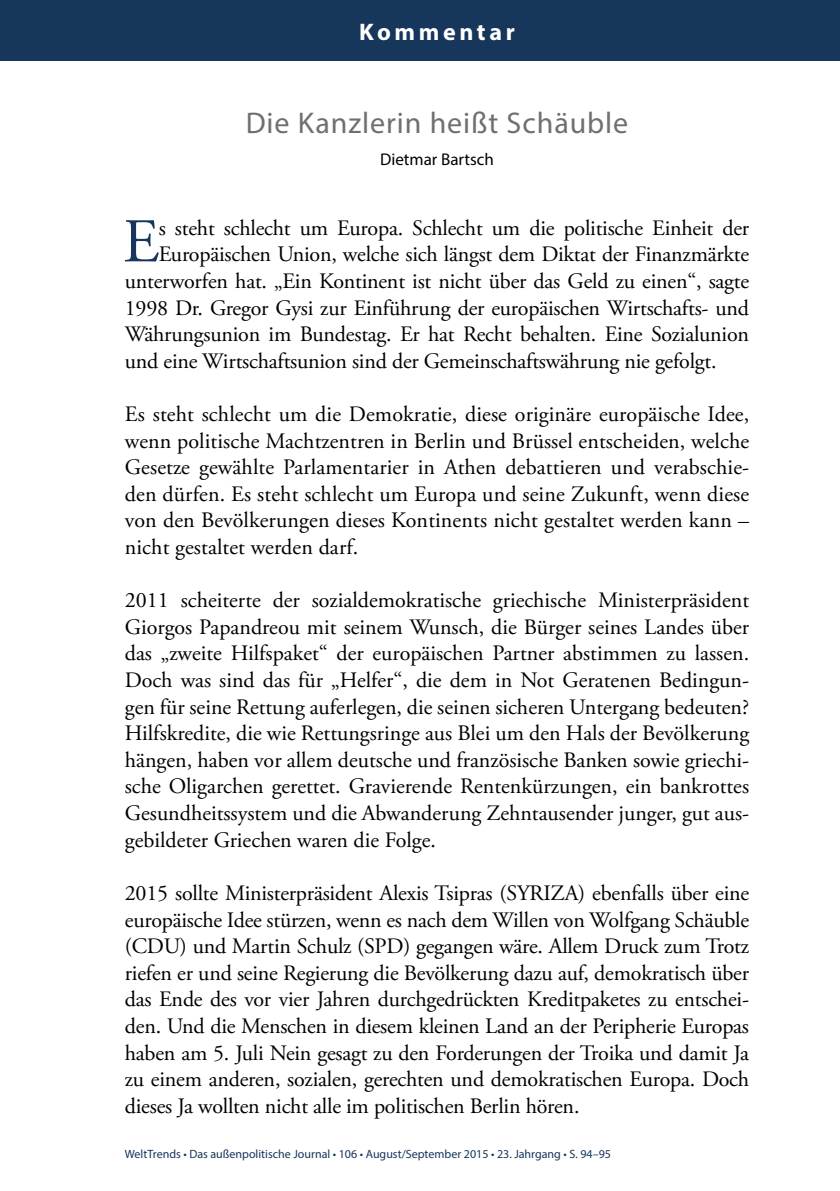
<style>
.page{position:relative;width:840px;height:1191px;background:#fff}
.page>*{position:absolute;margin:0;border:0;box-sizing:border-box;transform-origin:0 0}
.t1{font:62.2px "Adobe Garamond Pro";color:#16365b}
.t2{font:30px "Myriad Pro";letter-spacing:.03em;color:#706f6f}
.t3{font:700 24px "Myriad Pro";letter-spacing:.15em;color:#fff}
.t4{font:22px/26.6px "Adobe Garamond Pro";letter-spacing:-.01em;color:#000;text-align:justify}
.t5{font:17px "Myriad Pro";color:#000}
.t6{font:12px "Myriad Pro";color:#16365b}
</style>
<div class="page">
<div style="left:0;top:0;width:839px;height:61px;background:#16365b"></div>
<hr style="left:839px;top:979px;width:1px;height:155px;background:#d8e4f3">
<p class="t3" style="left:359px;top:16px;width:157px">Kommentar</p>
<h2 class="t2" style="left:245px;top:105px;width:384px">Die Kanzlerin heißt Schäuble</h2>
<p class="t5" style="left:380px;top:149px;width:115px">Dietmar Bartsch</p>
<h1 class="t1" style="left:123px;top:204px;width:38px">E</h1>
<p class="t4" style="left:159px;top:215px;width:591px">s steht schlecht um Europa. Schlecht um die politische Einheit der</p>
<p class="t4" style="left:159px;top:242px;width:591px">Europäischen Union, welche sich längst dem Diktat der Finanzmärkte</p>
<p class="t4" style="left:125px;top:268px;width:625px">unterworfen hat. „Ein Kontinent ist nicht über das Geld zu einen“, sagte</p>
<p class="t4" style="left:125px;top:295px;width:625px">1998 Dr. Gregor Gysi zur Einführung der europäischen Wirtschafts- und</p>
<p class="t4" style="left:125px;top:322px;width:625px">Währungsunion im Bundestag. Er hat Recht behalten. Eine Sozialunion</p>
<p class="t4" style="left:125px;top:348px;width:593px">und eine Wirtschaftsunion sind der Gemeinschaftswährung nie gefolgt.</p>
<p class="t4" style="left:125px;top:401px;width:625px">Es steht schlecht um die Demokratie, diese originäre europäische Idee, wenn politische Machtzentren in Berlin und Brüssel entscheiden, welche Gesetze gewählte Parlamentarier in Athen debattieren und verabschie&shy;den dürfen. Es steht schlecht um Europa und seine Zukunft, wenn diese von den Bevölkerungen dieses Kontinents nicht gestaltet werden kann – nicht gestaltet werden darf.</p>
<p class="t4" style="left:125px;top:587px;width:625px">2011 scheiterte der sozialdemokratische griechische Ministerpräsident Giorgos Papandreou mit seinem Wunsch, die Bürger seines Landes über das „zweite Hilfspaket“ der europäischen Partner abstimmen zu lassen.<br>Doch was sind das für „Helfer“, die dem in Not Geratenen Bedingun&shy;gen für seine Rettung auferlegen, die seinen sicheren Untergang bedeuten?<br>Hilfskredite, die wie Rettungsringe aus Blei um den Hals der Bevölkerung hängen, haben vor allem deutsche und französische Banken sowie griechi&shy;sche Oligarchen gerettet. Gravierende Rentenkürzungen, ein bankrottes Gesundheitssystem und die Abwanderung Zehntausender junger, gut aus&shy;gebildeter Griechen waren die Folge.</p>
<p class="t4" style="left:125px;top:880px;width:625px">2015 sollte Ministerpräsident Alexis Tsipras (SYRIZA) ebenfalls über eine europäische Idee stürzen, wenn es nach dem Willen von Wolfgang Schäuble (CDU) und Martin Schulz (SPD) gegangen wäre. Allem Druck zum Trotz riefen er und seine Regierung die Bevölkerung dazu auf, demokratisch über das Ende des vor vier Jahren durchgedrückten Kreditpaketes zu entschei&shy;den. Und die Menschen in diesem kleinen Land an der Peripherie Europas haben am 5. Juli Nein gesagt zu den Forderungen der Troika und damit Ja zu einem anderen, sozialen, gerechten und demokratischen Europa. Doch dieses Ja wollten nicht alle im politischen Berlin hören.</p>
<p class="t6" style="left:125px;top:1146px;width:487px">WeltTrends • Das außenpolitische Journal • 106 • August/September 2015 • 23. Jahrgang • S. 94–95</p>
</div>
